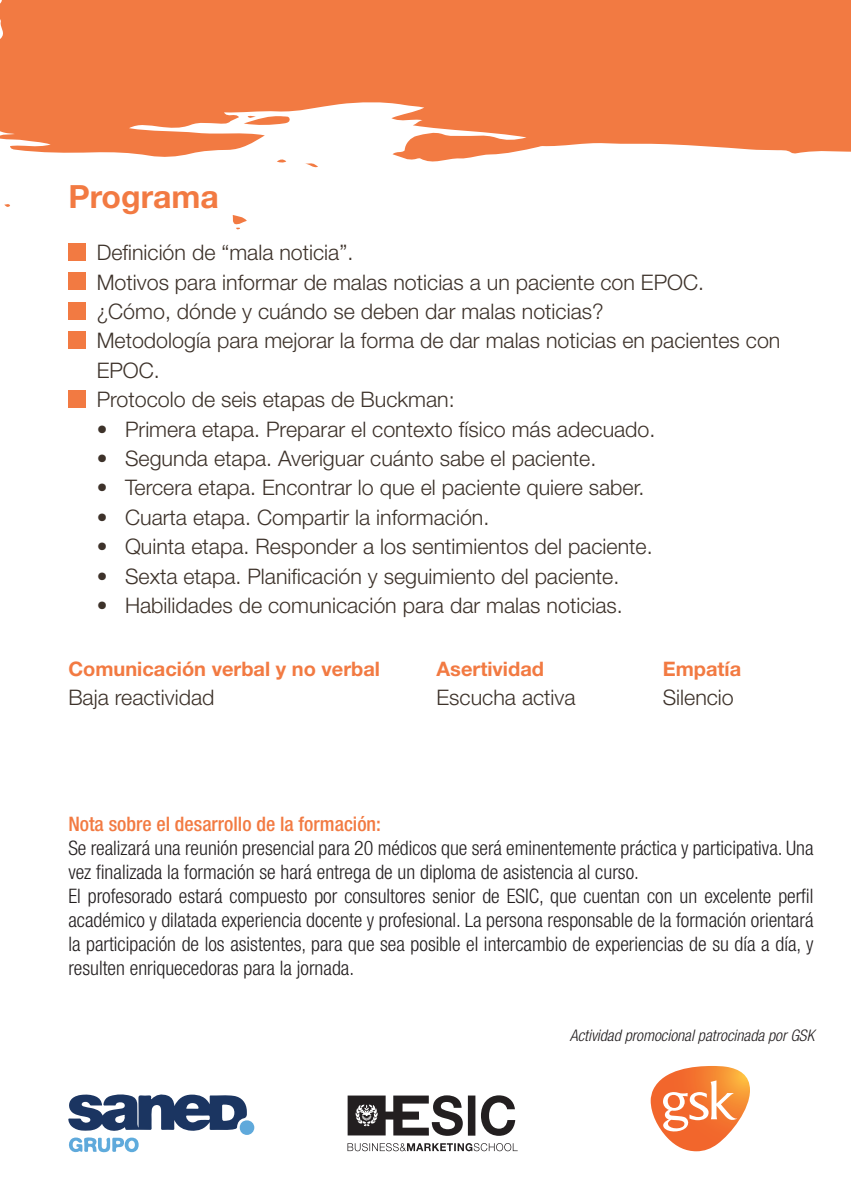
<style>
.page{position:relative;width:851px;height:1191px;background:#fff}
.page>*{position:absolute;margin:0;border:0;box-sizing:border-box;transform-origin:0 0}
.t1{font:700 32px "Helvetica Neue LT Std";color:#f27a42}
.t2{font:300 21.4px/29.4px "Helvetica Neue LT Std";color:#3d322a}
.t3{font:300 condensed 20px/24px "Helvetica Neue LT Std";color:#231f20}
.t4{font:700 20px "Helvetica Neue LT Std";color:#f27a42}
.t5{font:500 condensed 20px "Helvetica Neue LT Std";color:#f27a42}
.t6{font:italic 300 condensed 16px "Helvetica Neue LT Std";color:#231f20}
</style>
<div class="page">
<div style="left:68px;top:243px;width:17px;height:17px;background:#f27a42"></div>
<div style="left:68px;top:273px;width:17px;height:17px;background:#f27a42"></div>
<div style="left:68px;top:302px;width:17px;height:17px;background:#f27a42"></div>
<div style="left:68px;top:331px;width:17px;height:17px;background:#f27a42"></div>
<div style="left:68px;top:390px;width:17px;height:17px;background:#f27a42"></div>
<svg style="left:650px;top:1066px;width:99px;height:85px"></svg>
<svg style="left:347px;top:1095px;width:170px;height:56px"></svg>
<div style="left:240px;top:1120px;width:14px;height:15px;background:#5fa9db;border-radius:50%"></div>
<svg style="left:68px;top:1094px;width:179px;height:58px"></svg>
<svg style="left:0;top:0;width:850px;height:229px;fill:#f27a42"></svg>
<h1 class="t1" style="left:68px;top:177px;width:152px">Programa</h1>
<p class="t2" style="left:97px;top:237px;width:685px">Definición de “mala noticia”.<br>Motivos para informar de malas noticias a un paciente con EPOC. ¿Cómo, dónde y cuándo se deben dar malas noticias?<br>Metodología para mejorar la forma de dar malas noticias en pacientes con EPOC.<br>Protocolo de seis etapas de Buckman:</p>
<p class="t2" style="left:97px;top:414px;width:560px">• Primera etapa. Preparar el contexto físico más adecuado.</p>
<p class="t2" style="left:97px;top:443px;width:501px">• Segunda etapa. Averiguar cuánto sabe el paciente.</p>
<p class="t2" style="left:97px;top:472px;width:549px">• Tercera etapa. Encontrar lo que el paciente quiere saber.</p>
<p class="t2" style="left:97px;top:502px;width:394px">• Cuarta etapa. Compartir la información.</p>
<p class="t2" style="left:97px;top:531px;width:557px">• Quinta etapa. Responder a los sentimientos del paciente.</p>
<p class="t2" style="left:97px;top:561px;width:524px">• Sexta etapa. Planificación y seguimiento del paciente.</p>
<p class="t2" style="left:97px;top:590px;width:527px">• Habilidades de comunicación para dar malas noticias.</p>
<p class="t4" style="left:68px;top:656px;width:313px">Comunicación verbal y no verbal</p>
<p class="t4" style="left:436px;top:656px;width:109px">Asertividad</p>
<p class="t4" style="left:662px;top:656px;width:80px">Empatía</p>
<p class="t2" style="left:68px;top:682px;width:148px">Baja reactividad</p>
<p class="t2" style="left:436px;top:682px;width:140px">Escucha activa</p>
<p class="t2" style="left:662px;top:682px;width:73px">Silencio</p>
<p class="t5" style="left:68px;top:811px;width:314px">Nota sobre el desarrollo de la formación:</p>
<p class="t3" style="left:68px;top:835px;width:746px">Se realizará una reunión presencial para 20 médicos que será eminentemente práctica y participativa. Una vez finalizada la formación se hará entrega de un diploma de asistencia al curso.<br>El profesorado estará compuesto por consultores senior de ESIC, que cuentan con un excelente perfil académico y dilatada experiencia docente y profesional. La persona responsable de la formación orientará la participación de los asistentes, para que sea posible el intercambio de experiencias de su día a día, y resulten enriquecedoras para la jornada.</p>
<p class="t6" style="left:569px;top:1026px;width:246px">Actividad promocional patrocinada por GSK</p>
</div>
